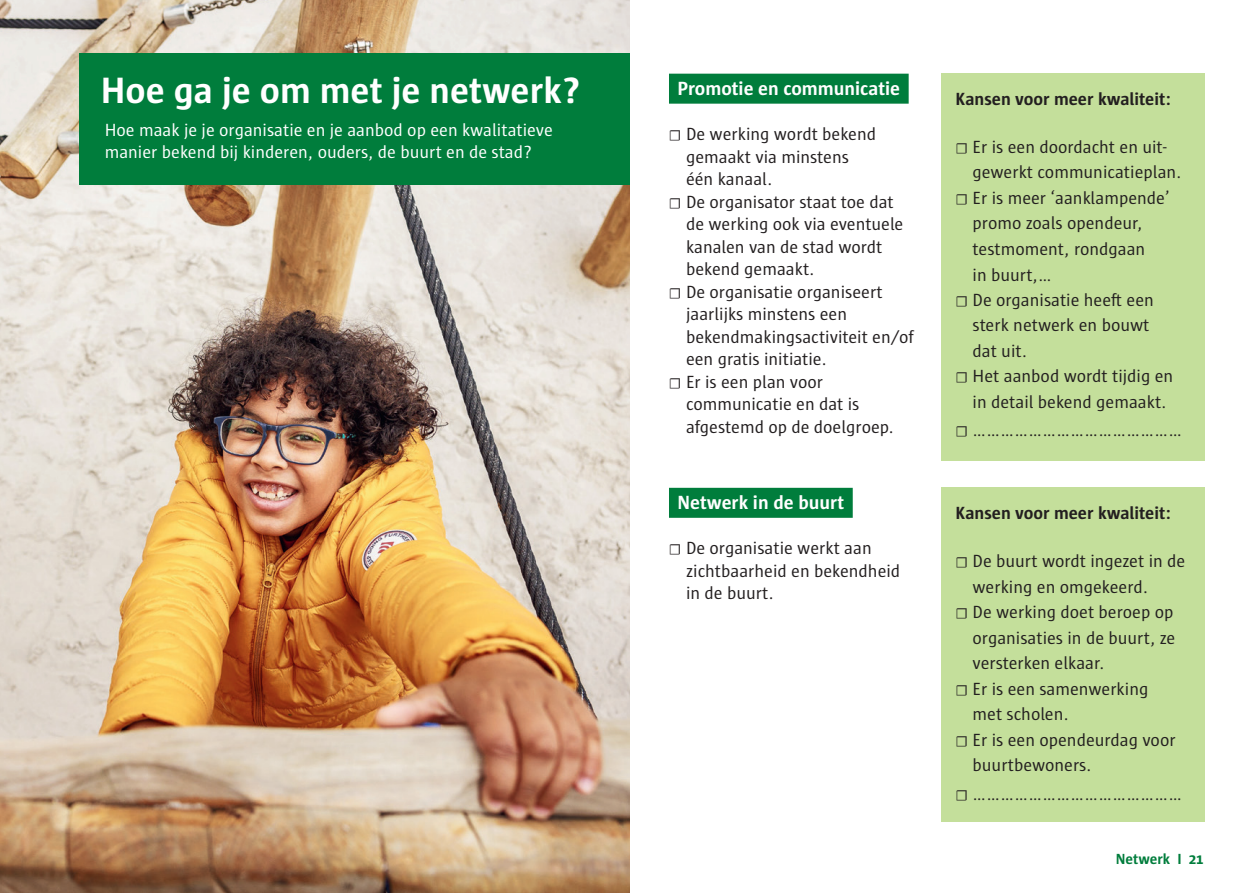
<style>
.page{position:relative;width:1259px;height:893px;background:#fff}
.page>*{position:absolute;margin:0;border:0;box-sizing:border-box;transform-origin:0 0}
.t1{font:700 37.5px "Sun Antwerpen";color:#fff}
.t2{font:700 19.5px "Sun Antwerpen";color:#fff}
.t3{font:18px/22.5px "Sun Antwerpen";color:#231f20}
.t4{font:18px/22.5px "Sun Antwerpen";color:#fff}
.t5{font:700 18px "Sun Antwerpen";color:#231f20}
.t6{font:700 15px "Sun Antwerpen";color:#007d3c}
.s1{font-family:"Minion Pro";font-size:15px}
</style>
<div class="page">
<img style="left:0;top:0;width:629px;height:893px">
<div style="left:941px;top:74px;width:263px;height:387px;background:#c4df9b"></div>
<div style="left:669px;top:74px;width:239px;height:30px;background:#007d3c"></div>
<div style="left:941px;top:488px;width:263px;height:334px;background:#c4df9b"></div>
<div style="left:669px;top:488px;width:183px;height:30px;background:#007d3c"></div>
<div style="left:79px;top:53px;width:550px;height:132px;background:#007d3c"></div>
<h1 class="t1" style="left:101px;top:70px;width:481px">Hoe ga je om met je netwerk?</h1>
<p class="t4" style="left:105px;top:118px;width:450px">Hoe maak je je organisatie en je aanbod op een kwalitatieve manier bekend bij kinderen, ouders, de buurt en de stad?</p>
<p class="t2" style="left:677px;top:78px;width:224px">Promotie en communicatie</p>
<p class="t3" style="left:669px;top:123px;width:209px"><span class="s1">☐</span> De werking wordt bekend</p>
<p class="t3" style="left:686px;top:145px;width:164px">gemaakt via minstens</p>
<p class="t3" style="left:686px;top:168px;width:88px">één kanaal.</p>
<p class="t3" style="left:669px;top:190px;width:226px"><span class="s1">☐</span> De organisator staat toe dat</p>
<p class="t3" style="left:686px;top:213px;width:219px">de werking ook via eventuele</p>
<p class="t3" style="left:686px;top:235px;width:198px">kanalen van de stad wordt</p>
<p class="t3" style="left:686px;top:258px;width:130px">bekend gemaakt.</p>
<p class="t3" style="left:669px;top:280px;width:215px"><span class="s1">☐</span> De organisatie organiseert</p>
<p class="t3" style="left:686px;top:303px;width:163px">jaarlijks minstens een</p>
<p class="t3" style="left:686px;top:325px;width:229px">bekendmakingsactiviteit en/of</p>
<p class="t3" style="left:686px;top:348px;width:142px">een gratis initiatie.</p>
<p class="t3" style="left:669px;top:370px;width:156px"><span class="s1">☐</span> Er is een plan voor</p>
<p class="t3" style="left:686px;top:393px;width:175px">communicatie en dat is</p>
<p class="t3" style="left:686px;top:415px;width:209px">afgestemd op de doelgroep.</p>
<p class="t2" style="left:677px;top:492px;width:168px">Netwerk in de buurt</p>
<p class="t3" style="left:686px;top:537px;width:216px;text-indent:-17px"><span class="s1">☐</span> De organisatie werkt aan zichtbaarheid en bekendheid in de buurt.</p>
<p class="t5" style="left:955px;top:89px;width:217px">Kansen voor meer kwaliteit:</p>
<p class="t3" style="left:955px;top:135px;width:212px"><span class="s1">☐</span> Er is een doordacht en uit-</p>
<p class="t3" style="left:972px;top:161px;width:210px">gewerkt communicatieplan.</p>
<p class="t3" style="left:955px;top:186px;width:216px"><span class="s1">☐</span> Er is meer ‘aanklampende’</p>
<p class="t3" style="left:972px;top:212px;width:172px">promo zoals opendeur,</p>
<p class="t3" style="left:972px;top:237px;width:174px">testmoment, rondgaan</p>
<p class="t3" style="left:972px;top:263px;width:77px">in buurt,…</p>
<p class="t3" style="left:955px;top:288px;width:200px"><span class="s1">☐</span> De organisatie heeft een</p>
<p class="t3" style="left:972px;top:314px;width:178px">sterk netwerk en bouwt</p>
<p class="t3" style="left:972px;top:339px;width:56px">dat uit.</p>
<p class="t3" style="left:955px;top:365px;width:219px"><span class="s1">☐</span> Het aanbod wordt tijdig en</p>
<p class="t3" style="left:972px;top:390px;width:195px">in detail bekend gemaakt.</p>
<p class="t3" style="left:955px;top:419px;width:228px"><span class="s1">☐</span> .............................................</p>
<p class="t5" style="left:955px;top:503px;width:217px">Kansen voor meer kwaliteit:</p>
<p class="t3" style="left:955px;top:550px;width:231px"><span class="s1">☐</span> De buurt wordt ingezet in de</p>
<p class="t3" style="left:972px;top:575px;width:177px">werking en omgekeerd.</p>
<p class="t3" style="left:955px;top:601px;width:219px"><span class="s1">☐</span> De werking doet beroep op</p>
<p class="t3" style="left:972px;top:626px;width:204px">organisaties in de buurt, ze</p>
<p class="t3" style="left:972px;top:652px;width:133px">versterken elkaar.</p>
<p class="t3" style="left:955px;top:677px;width:194px"><span class="s1">☐</span> Er is een samenwerking</p>
<p class="t3" style="left:972px;top:703px;width:98px">met scholen.</p>
<p class="t3" style="left:955px;top:728px;width:222px"><span class="s1">☐</span> Er is een opendeurdag voor</p>
<p class="t3" style="left:972px;top:754px;width:120px">buurtbewoners.</p>
<p class="t3" style="left:955px;top:782px;width:228px"><span class="s1">☐</span> .............................................</p>
<p class="t6" style="left:1115px;top:850px;width:89px">Netwerk I 21</p>
</div>
